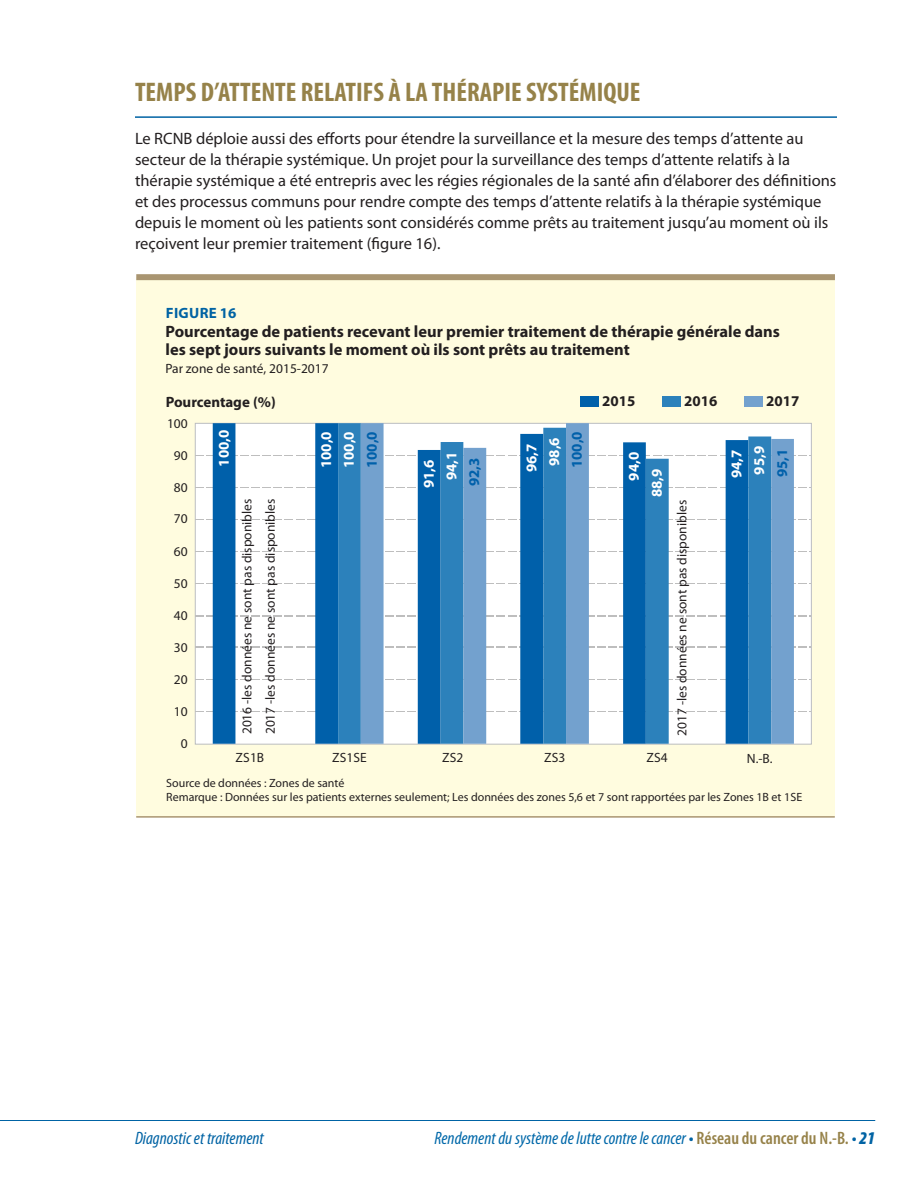
<style>
.page{position:relative;width:918px;height:1188px;background:#fff}
.page>*{position:absolute;margin:0;border:0;box-sizing:border-box;transform-origin:0 0}
.Subhead_18pt{font:700 condensed 27px "Myriad Pro";color:#968249}
.t1{font:italic condensed 18px "Myriad Pro";color:#0068a9}
.t2{font:italic condensed 18px "Myriad Pro";color:#0063a4}
.Body_Text_11pt_14{font:16.5px/21px "Myriad Pro";color:#231f20}
.t3{font:700 16.5px/18.9px "Myriad Pro";color:#231f20}
.t4{font:700 15px "Myriad Pro";color:#fff}
.t5{font:700 15px "Myriad Pro";color:#231f20}
.t6{font:700 15px "Myriad Pro";color:#0060aa}
.t7{font:700 15px "Myriad Pro";letter-spacing:.02em;color:#0063a4}
.t8{font:13.5px/23.5px "Myriad Pro";color:#231f20}
.t9{font:12px/13.5px "Myriad Pro";color:#231f20}
.s1{font-weight:600;font-style:normal;color:#0063a4}
.s2{font-weight:600;font-style:normal;color:#968249}
.s3{font-weight:900;color:#0063a4}
</style>
<div class="page">
<hr style="left:0;top:1120px;width:875px;height:1px;background:#0063a4">
<hr style="left:135px;top:116px;width:702px;height:2px;background:#0063a4">
<div style="left:136px;top:278px;width:699px;height:539px;background:#fffcdf"></div>
<div style="left:195px;top:423px;width:616px;height:321px;background:#fff"></div>
<div style="left:744px;top:397px;width:19px;height:10px;background:#73a1ce"></div>
<div style="left:663px;top:397px;width:18px;height:10px;background:#2c81bb"></div>
<div style="left:581px;top:397px;width:18px;height:10px;background:#0060aa"></div>
<div style="left:136px;top:274px;width:699px;height:6px;background:#a99571"></div>
<hr style="left:136px;top:816px;width:699px;height:2px;background:#a99571">
<svg style="left:196px;top:455px;width:615px;height:1px"></svg>
<svg style="left:196px;top:487px;width:615px;height:1px"></svg>
<svg style="left:196px;top:519px;width:615px;height:1px"></svg>
<svg style="left:196px;top:551px;width:615px;height:1px"></svg>
<svg style="left:196px;top:583px;width:615px;height:1px"></svg>
<svg style="left:196px;top:615px;width:615px;height:1px"></svg>
<svg style="left:196px;top:647px;width:615px;height:1px"></svg>
<svg style="left:196px;top:679px;width:615px;height:1px"></svg>
<svg style="left:196px;top:711px;width:615px;height:1px"></svg>
<svg style="left:213px;top:423px;width:125px;height:321px"></svg>
<svg style="left:338px;top:423px;width:23px;height:321px;background:#2e82bb"></svg>
<svg style="left:361px;top:423px;width:433px;height:321px"></svg>
<p class="Subhead_18pt" style="left:135px;top:77px;width:507px">TEMPS D’ATTENTE RELATIFS À LA THÉRAPIE SYSTÉMIQUE</p>
<p class="Body_Text_11pt_14" style="left:135px;top:128px;width:703px">Le RCNB déploie aussi des efforts pour étendre la surveillance et la mesure des temps d’attente au secteur de la thérapie systémique. Un projet pour la surveillance des temps d’attente relatifs à la thérapie systémique a été entrepris avec les régies régionales de la santé afin d’élaborer des définitions et des processus communs pour rendre compte des temps d’attente relatifs à la thérapie systémique depuis le moment où les patients sont considérés comme prêts au traitement jusqu’au moment où ils reçoivent leur premier traitement (figure 16).</p>
<p class="t7" style="left:166px;top:307px;width:72px">FIGURE 16</p>
<p class="t3" style="left:166px;top:323px;width:616px">Pourcentage de patients recevant leur premier traitement de thérapie générale dans les sept jours suivants le moment où ils sont prêts au traitement</p>
<p class="t8" style="left:165px;top:358px;width:165px">Par zone de santé, 2015-2017</p>
<p class="t5" style="left:166px;top:396px;width:112px">Pourcentage (%)</p>
<p class="t8" style="left:167px;top:413px;width:22px">100</p>
<p class="t8" style="left:174px;top:445px;width:15px">90</p>
<p class="t8" style="left:174px;top:476px;width:15px">80</p>
<p class="t4" style="left:218px;top:467px;width:39px;rotate:-90deg">100,0</p>
<p class="t4" style="left:320px;top:468px;width:39px;rotate:-90deg">100,0</p>
<p class="t4" style="left:343px;top:468px;width:39px;rotate:-90deg">100,0</p>
<p class="t6" style="left:366px;top:468px;width:39px;rotate:-90deg">100,0</p>
<p class="t4" style="left:423px;top:488px;width:30px;rotate:-90deg">91,6</p>
<p class="t4" style="left:446px;top:480px;width:30px;rotate:-90deg">94,1</p>
<p class="t6" style="left:468px;top:486px;width:30px;rotate:-90deg">92,3</p>
<p class="t5" style="left:602px;top:396px;width:35px">2015</p>
<p class="t5" style="left:684px;top:396px;width:35px">2016</p>
<p class="t5" style="left:766px;top:396px;width:35px">2017</p>
<p class="t6" style="left:571px;top:468px;width:39px;rotate:-90deg">100,0</p>
<p class="t4" style="left:548px;top:466px;width:30px;rotate:-90deg">98,6</p>
<p class="t4" style="left:526px;top:472px;width:30px;rotate:-90deg">96,7</p>
<p class="t4" style="left:628px;top:481px;width:30px;rotate:-90deg">94,0</p>
<p class="t4" style="left:731px;top:478px;width:30px;rotate:-90deg">94,7</p>
<p class="t4" style="left:651px;top:497px;width:30px;rotate:-90deg">88,9</p>
<p class="t4" style="left:753px;top:475px;width:30px;rotate:-90deg">95,9</p>
<p class="t6" style="left:776px;top:477px;width:30px;rotate:-90deg">95,1</p>
<p class="t8" style="left:174px;top:508px;width:15px">70</p>
<p class="t8" style="left:174px;top:541px;width:15px">60</p>
<p class="t8" style="left:174px;top:572px;width:15px">50</p>
<p class="t8" style="left:174px;top:605px;width:15px">40</p>
<p class="t8" style="left:174px;top:637px;width:15px">30</p>
<p class="t8" style="left:174px;top:669px;width:15px">20</p>
<p class="t8" style="left:174px;top:701px;width:15px">10</p>
<p class="t8" style="left:181px;top:733px;width:8px">0</p>
<p class="t8" style="left:236px;top:734px;width:237px;rotate:-90deg">2016 -les données ne sont pas disponibles<br>2017 -les données ne sont pas disponibles</p>
<p class="t8" style="left:671px;top:736px;width:237px;rotate:-90deg">2017 -les données ne sont pas disponibles</p>
<p class="t8" style="left:236px;top:747px;width:30px">ZS1B</p>
<p class="t8" style="left:332px;top:747px;width:36px">ZS1SE</p>
<p class="t8" style="left:442px;top:747px;width:23px">ZS2</p>
<p class="t8" style="left:544px;top:747px;width:23px">ZS3</p>
<p class="t8" style="left:646px;top:747px;width:23px">ZS4</p>
<p class="t8" style="left:747px;top:748px;width:27px">N.-B.</p>
<p class="t9" style="left:166px;top:778px;width:638px">Source de données : Zones de santé<br>Remarque : Données sur les patients externes seulement; Les données des zones 5,6 et 7 sont rapportées par les Zones 1B et 1SE</p>
<p class="t2" style="left:135px;top:1129px;width:130px">Diagnostic et traitement</p>
<p class="t1" style="left:434px;top:1128px;width:442px">Rendement du système de lutte contre le cancer <span class="s1">•</span> <span class="s2">Réseau du cancer du N.-B.</span> <span class="s1">•</span> <span class="s3">21</span></p>
</div>
